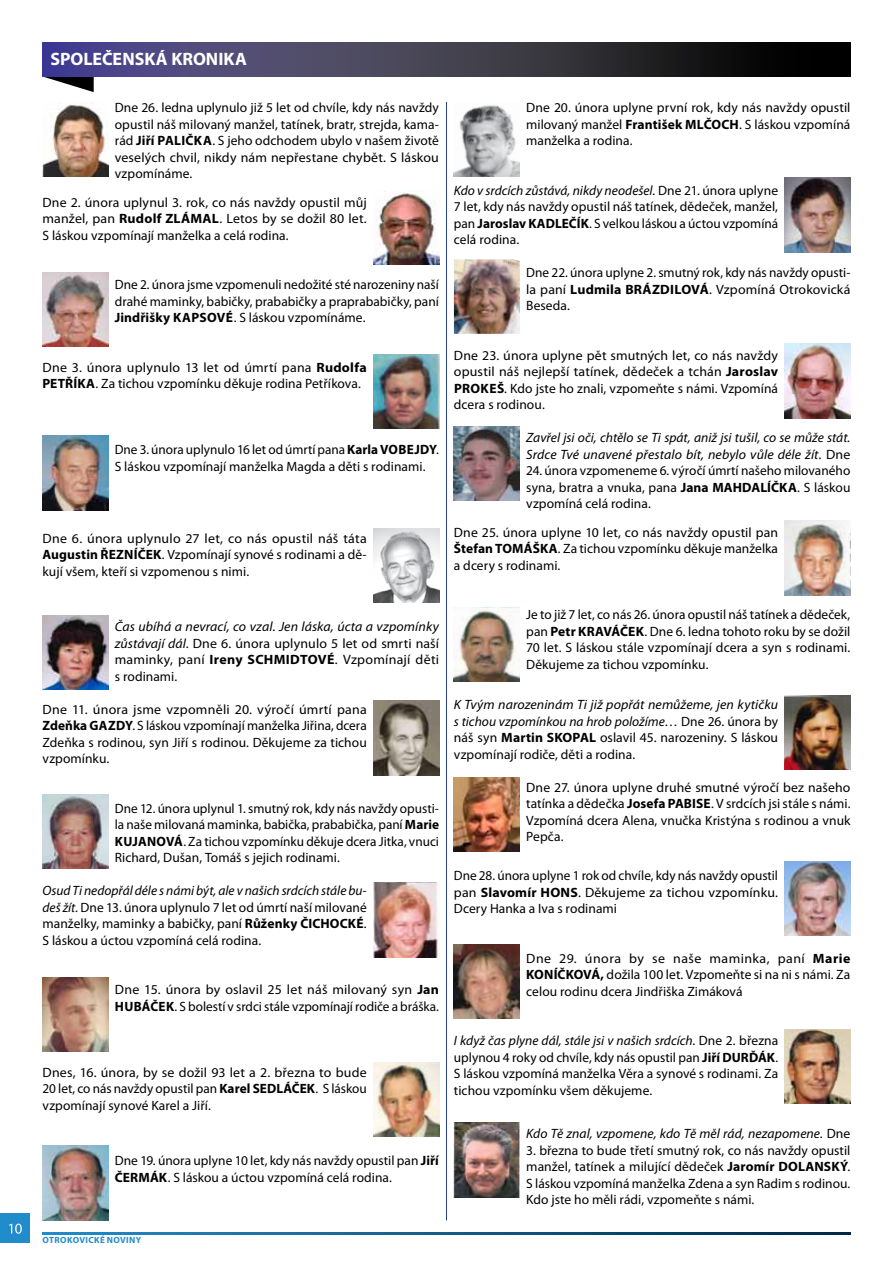
<style>
.page{position:relative;width:893px;height:1263px;background:#fff}
.page>*{position:absolute;margin:0;border:0;box-sizing:border-box;transform-origin:0 0}
.t1{font:700 18px "Myriad Pro";letter-spacing:-.005em;color:#fff}
.t2{font:13.5px/16.5px "Myriad Pro";letter-spacing:.005em;color:#000;text-align:justify}
.t3{font:italic 13.5px/16.5px "Myriad Pro";letter-spacing:.005em;color:#000;text-align:justify}
.t4{font:13.5px/16.5px "Myriad Pro";letter-spacing:.03em;color:#000}
.t5{font:700 13.5px "Myriad Pro";letter-spacing:.01em;color:#000}
.t6{font:700 9px "Myriad Pro";letter-spacing:.04em;color:#218ccc}
.s1{font-weight:700}
.s2{font-style:normal}
.s3{font-weight:700;font-style:normal}
.s4{font-style:italic}
</style>
<div class="page">
<div style="left:0;top:1213px;width:29px;height:29px;background:#218ccc"></div>
<svg style="left:9px;top:1223px;width:13px;height:11px"></svg>
<svg style="left:43px;top:1232px;width:807px;height:2px;background:#115b88"></svg>
<svg style="left:43px;top:76px;width:51px;height:16px"></svg>
<svg style="left:43px;top:43px;width:807px;height:33px;background:#36344b"></svg>
<img style="left:43px;top:103px;width:65px;height:73px">
<img style="left:454px;top:105px;width:66px;height:71px">
<img style="left:784px;top:178px;width:66px;height:74px">
<img style="left:454px;top:426px;width:66px;height:75px">
<img style="left:373px;top:191px;width:66px;height:74px">
<img style="left:454px;top:1123px;width:66px;height:74px">
<img style="left:784px;top:861px;width:66px;height:75px">
<img style="left:785px;top:1029px;width:65px;height:74px">
<img style="left:454px;top:259px;width:66px;height:75px">
<img style="left:784px;top:521px;width:66px;height:74px">
<img style="left:454px;top:607px;width:66px;height:74px">
<img style="left:784px;top:695px;width:66px;height:75px">
<img style="left:454px;top:777px;width:66px;height:75px">
<img style="left:454px;top:944px;width:66px;height:75px">
<img style="left:43px;top:436px;width:65px;height:74px">
<img style="left:784px;top:344px;width:66px;height:74px">
<img style="left:43px;top:1146px;width:65px;height:74px">
<img style="left:43px;top:615px;width:65px;height:75px">
<img style="left:43px;top:272px;width:65px;height:75px">
<img style="left:373px;top:354px;width:66px;height:75px">
<img style="left:373px;top:528px;width:66px;height:74px">
<img style="left:43px;top:977px;width:65px;height:74px">
<img style="left:373px;top:701px;width:66px;height:74px">
<img style="left:43px;top:795px;width:65px;height:74px">
<img style="left:373px;top:883px;width:65px;height:74px">
<img style="left:373px;top:1062px;width:66px;height:74px">
<hr style="left:446px;top:102px;width:1px;height:1118px;background:#25408f">
<h1 class="t1" style="left:51px;top:47px;width:178px">SPOLEČENSKÁ KRONIKA</h1>
<p class="t2" style="left:115px;top:99px;width:326px">Dne 26. ledna uplynulo již 5 let od chvíle, kdy nás navždy opustil náš milovaný manžel, tatínek, bratr, strejda, kama&shy;rád <span class="s1">Jiří Palička</span>. S jeho odchodem ubylo v našem životě veselých chvil, nikdy nám nepřestane chybět. S láskou vzpomínáme.</p>
<p class="t2" style="left:43px;top:194px;width:326px">Dne 2. února uplynul 3. rok, co nás navždy opustil můj manžel, pan <span class="s1">Rudolf ZLÁMAL</span>. Letos by se dožil 80 let.<br>S láskou vzpomínají manželka a celá rodina.</p>
<p class="t2" style="left:115px;top:276px;width:326px">Dne 2. února jsme vzpomenuli nedožité sté narozeniny naší drahé maminky, babičky, prababičky a praprababičky, paní <span class="s1">Jindřišky Kapsové</span>. S láskou vzpomínáme.</p>
<p class="t2" style="left:43px;top:359px;width:326px">Dne 3. února uplynulo 13 let od úmrtí pana <span class="s1">Rudolfa<br>PETŘÍKA</span>. Za tichou vzpomínku děkuje rodina Petříkova.</p>
<p class="t2" style="left:115px;top:441px;width:326px">Dne 3. února uplynulo 16 let od úmrtí pana <span class="s1">Karla Vobejdy</span>.<br>S láskou vzpomínají manželka Magda a děti s rodinami.</p>
<p class="t2" style="left:43px;top:530px;width:326px">Dne 6. února uplynulo 27 let, co nás opustil náš táta <span class="s1">Augustin ŘEZNÍČEK</span>. Vzpomínají synové s rodinami a dě&shy;kují všem, kteří si vzpomenou s nimi.</p>
<p class="t3" style="left:115px;top:618px;width:326px">Čas ubíhá a nevrací, co vzal. Jen láska, úcta a vzpomínky zůstávají dál<span class="s2">. Dne 6. února uplynulo 5 let od smrti naší maminky, paní</span> <span class="s3">Ireny SCHMI</span></p>
<p class="t5" style="left:290px;top:651px;width:20px">DTOVÉ</p>
<p class="t2" style="left:335px;top:651px;width:106px">. Vzpomínají děti</p>
<p class="t2" style="left:115px;top:668px;width:64px">s rodinami.</p>
<p class="t2" style="left:43px;top:701px;width:326px">Dne 11. února jsme vzpomněli 20. výročí úmrtí pana <span class="s1">Zdeňka Gazdy</span>. S láskou vzpomínají manželka Jiřina, dcera Zdeňka s rodinou, syn Jiří s rodinou. Děkujeme za tichou vzpomínku.</p>
<p class="t2" style="left:115px;top:800px;width:326px">Dne 12. února uplynul 1. smutný rok, kdy nás navždy opusti&shy;la naše milovaná maminka, babička, prababička, paní <span class="s1">Marie Kujan ová</span>. Za tichou vzpomínku děkuje dcera Jitka, vnuci Richard, Dušan, Tomáš s jejich rodinami.</p>
<p class="t2" style="left:43px;top:882px;width:326px"><span class="s4">Osud Ti nedopřál déle s námi být, ale v našich srdcích stále bu&shy;deš žít</span>. Dne 13. února uplynulo 7 let od úmrtí naší milované manželky, maminky a babičky, paní <span class="s1">Růženky ČICHOCKÉ</span></p>
<p class="t2" style="left:364px;top:915px;width:4px">.</p>
<p class="t2" style="left:43px;top:932px;width:220px">S láskou a úctou vzpomíná celá rodina.</p>
<p class="t2" style="left:115px;top:981px;width:326px">Dne 15. února by oslavil 25 let náš milovaný syn <span class="s1">Jan<br>Hubáče</span></p>
<p class="t2" style="left:166px;top:998px;width:274px"><span class="s1">k</span>. S bolestí v srdci stále vzpomínají rodiče a bráška.</p>
<p class="t2" style="left:43px;top:1064px;width:326px">Dnes, 16. února, by se dožil 93 let a 2. března to bude 20 let, co nás navždy opustil pan <span class="s1">Karel SEDLÁČEK</span>. S láskou vzpomínají synové Karel a Jiří.</p>
<p class="t2" style="left:115px;top:1152px;width:326px">Dne 19. února uplyne 10 let, kdy nás navždy opustil pan <span class="s1">Jiří<br>ČERMÁK</span>. S láskou a úctou vzpomíná celá rodina.</p>
<p class="t6" style="left:43px;top:1234px;width:100px">Otrokovické noviny</p>
<p class="t2" style="left:526px;top:99px;width:326px">Dne 20. února uplyne první rok, kdy nás navždy opustil milovaný manžel <span class="s1">František MLČOCH</span></p>
<p class="t2" style="left:739px;top:116px;width:113px">. S láskou vzpomíná</p>
<p class="t2" style="left:526px;top:132px;width:108px">manželka a rodina.</p>
<p class="t2" style="left:454px;top:182px;width:326px"><span class="s4">Kdo v srdcích zůstává, nikdy neodešel.</span> Dne 21. února uplyne 7 let, kdy nás navždy opustil náš tatínek, dědeček, manžel, pan <span class="s1">Jaroslav KADLEČÍK</span>. S velkou láskou a úctou vzpomíná celá rodina.</p>
<p class="t2" style="left:526px;top:264px;width:326px">Dne 22. února uplyne 2. smutný rok, kdy nás navždy opusti&shy;la paní <span class="s1">Ludmila BRÁZDILOVÁ</span>. Vzpomíná Otrokovická Beseda.</p>
<p class="t2" style="left:454px;top:347px;width:326px">Dne 23. února uplyne pět smutných let, co nás navždy opustil náš nejlepší tatínek, dědeček a tchán <span class="s1">Jaroslav Prokeš</span>. Kdo jste ho znali, vzpomeňte s námi. Vzpomíná dcera s rodinou.</p>
<p class="t3" style="left:526px;top:429px;width:326px">Zavřel jsi oči, chtělo se Ti spát, aniž jsi tušil, co se může stát.<br>Srdce Tvé unavené přestalo bít, nebylo vůle déle žít<span class="s2">. Dne</span></p>
<p class="t2" style="left:526px;top:462px;width:326px">24. února vzpomeneme 6. výročí úmrtí našeho milovaného syna, bratra a vnuka, pana <span class="s1">Jana MAH</span></p>
<p class="t2" style="left:742px;top:479px;width:110px"><span class="s1">DALÍČKA</span>. S láskou</p>
<p class="t2" style="left:454px;top:489px;width:326px;line-height:28.5px;text-indent:72px">vzpomíná celá rodina.<br>Dne 25. února uplyne 10 let, co nás navždy opustil pan</p>
<p class="t5" style="left:454px;top:540px;width:52px">Štefan TOM</p>
<p class="t2" style="left:454px;top:540px;width:326px;text-indent:70px"><span class="s1">ÁŠKA</span>. Za tichou vzpomínku děkuje manželka a dcery s rodinami.</p>
<p class="t2" style="left:526px;top:606px;width:326px">Je to již 7 let, co nás 26. února opustil náš tatínek a dědeček, pan <span class="s1">Petr KRAVÁČEK</span>. Dne 6. ledna tohoto roku by se dožil 70 let. S láskou stále vzpomínají dcera a syn s rodinami.<br>Děkujeme za tichou vzpomínku.</p>
<p class="t3" style="left:454px;top:696px;width:326px">K Tvým narozeninám Ti již popřát nemůžeme, jen kytičku s tichou vzpomínkou na hrob položíme… <span class="s2">Dne 26. února by náš syn</span> <span class="s3">Martin SKO</span></p>
<p class="t2" style="left:454px;top:729px;width:326px;text-indent:119px"><span class="s1">PAL</span> oslavil 45. narozeniny. S láskou vzpomínají rodiče, děti a rodina.</p>
<p class="t2" style="left:526px;top:779px;width:326px">Dne 27. února uplyne druhé smutné výročí bez našeho tatínka a dědečka <span class="s1">Josefa PABISE</span>. V srdcích jsi stále s námi.<br>Vzpomíná dcera Alena, vnučka Kristýna s rodinou a vnuk Pepča.</p>
<p class="t2" style="left:454px;top:867px;width:326px">Dne 28. února uplyne 1 rok od chvíle, kdy nás navždy opustil pan <span class="s1">Slavomír HONS</span>. Děkujeme za tichou vzpomínku.<br>Dcery Hanka a Iva s rodinami</p>
<p class="t4" style="left:526px;top:950px;width:326px">Dne 29. února by se naše maminka, paní <span class="s1">Marie<br>KONÍČKOV</span></p>
<p class="t2" style="left:526px;top:966px;width:326px;text-indent:65px"><span class="s1">Á,</span> dožila 100 let. Vzpomeňte si na ni s námi. Za celou rodinu dcera Jindřiška Zimáková</p>
<p class="t2" style="left:454px;top:1032px;width:326px"><span class="s4">I když čas plyne dál, stále jsi v našich srdcích</span>. Dne 2. března uplynou 4 roky od chvíle, kdy nás opustil pan <span class="s1">Jiří DURĎÁK</span>.<br>S láskou vzpomíná manželka Věra a synové s rodinami. Za tichou vzpomínku všem děkujeme.</p>
<p class="t3" style="left:526px;top:1125px;width:326px">Kdo Tě znal, vzpomene, kdo Tě měl rád, nezapomene<span class="s2">. Dne</span></p>
<p class="t2" style="left:526px;top:1142px;width:326px">3. března to bude třetí smutný rok, co nás navždy opustil manžel, tatínek a milující dědeček <span class="s1">Jaromír DOLANSKÝ</span>.<br>S láskou vzpomíná manželka Zdena a syn Radim s rodinou.<br>Kdo jste ho měli rádi, vzpomeňte s námi.</p>
</div>
